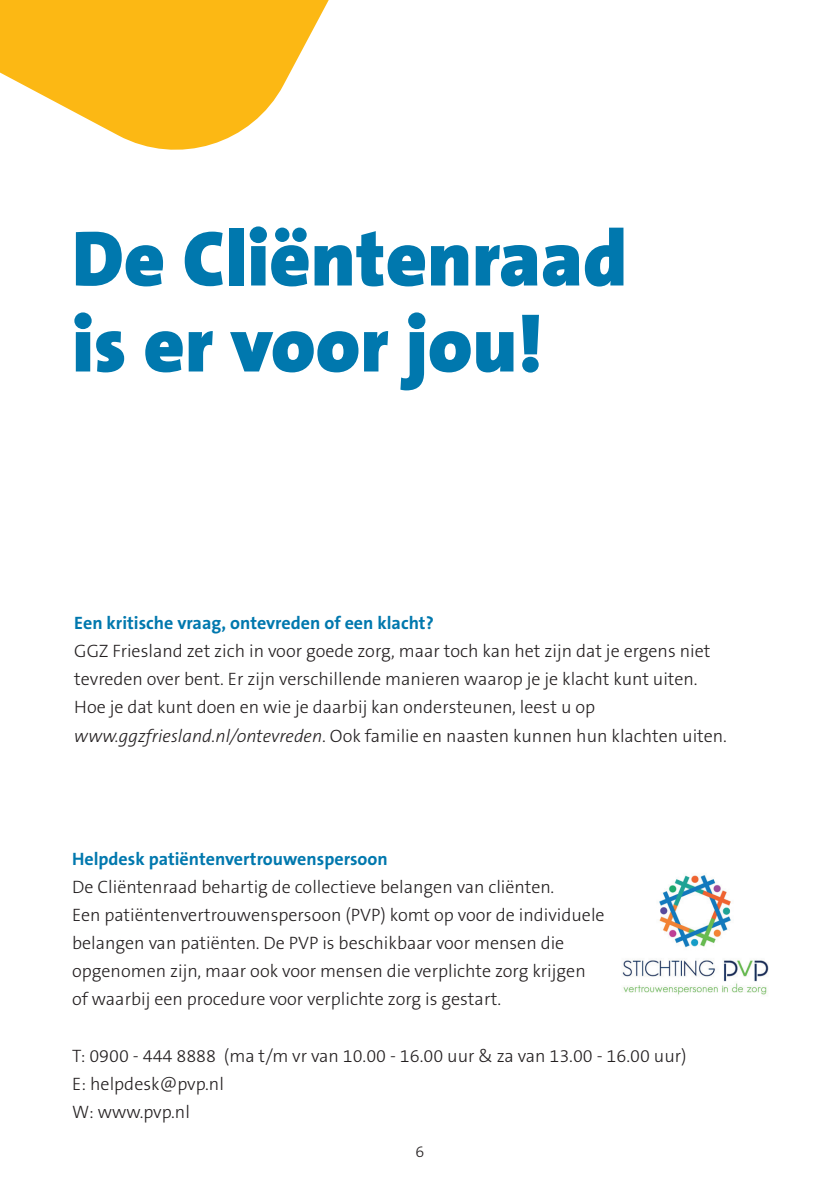
<style>
.page{position:relative;width:840px;height:1191px;background:#fff}
.page>*{position:absolute;margin:0;border:0;box-sizing:border-box;transform-origin:0 0}
.t1{font:900 79.2px/86px "The Sans B W9";color:#0078ae}
.t2{font:300 18px/28px "The Sans B W3";color:#231f20}
.t3{font:700 18px "The Sans B W7";color:#0078ae}
.t4{font:300 16px "The Sans B W3";color:#231f20}
.s1{font-style:italic}
</style>
<div class="page">
<img style="left:622px;top:875px;width:147px;height:120px">
<svg style="left:0;top:0;width:329px;height:150px;fill:#fcb814"></svg>
<h1 class="t1" style="left:72px;top:216px;width:556px">De Cliëntenraad is er voor jou!</h1>
<p class="t3" style="left:74px;top:612px;width:361px">Een kritische vraag, ontevreden of een klacht?</p>
<p class="t2" style="left:74px;top:637px;width:653px">GGZ Friesland zet zich in voor goede zorg, maar toch kan het zijn dat je ergens niet tevreden over bent. Er zijn verschillende manieren waarop je je klacht kunt uiten.<br>Hoe je dat kunt doen en wie je daarbij kan ondersteunen, leest u op <span class="s1">www.ggzfriesland.nl/ontevreden</span>. Ook familie en naasten kunnen hun klachten uiten.</p>
<p class="t3" style="left:72px;top:847px;width:317px">Helpdesk patiëntenvertrouwenspersoon</p>
<p class="t2" style="left:72px;top:873px;width:534px">De Cliëntenraad behartig de collectieve belangen van cliënten.<br>Een patiëntenvertrouwenspersoon (PVP) komt op voor de individuele belangen van patiënten. De PVP is beschikbaar voor mensen die opgenomen zijn, maar ook voor mensen die verplichte zorg krijgen of waarbij een procedure voor verplichte zorg is gestart.</p>
<p class="t2" style="left:72px;top:1041px;width:615px">T: 0900 - 444 8888 (ma t/m vr van 10.00 - 16.00 uur &amp; za van 13.00 - 16.00 uur)<br>E: helpdesk@pvp.nl<br>W: www.pvp.nl</p>
<p class="t4" style="left:415px;top:1141px;width:10px">6</p>
</div>
